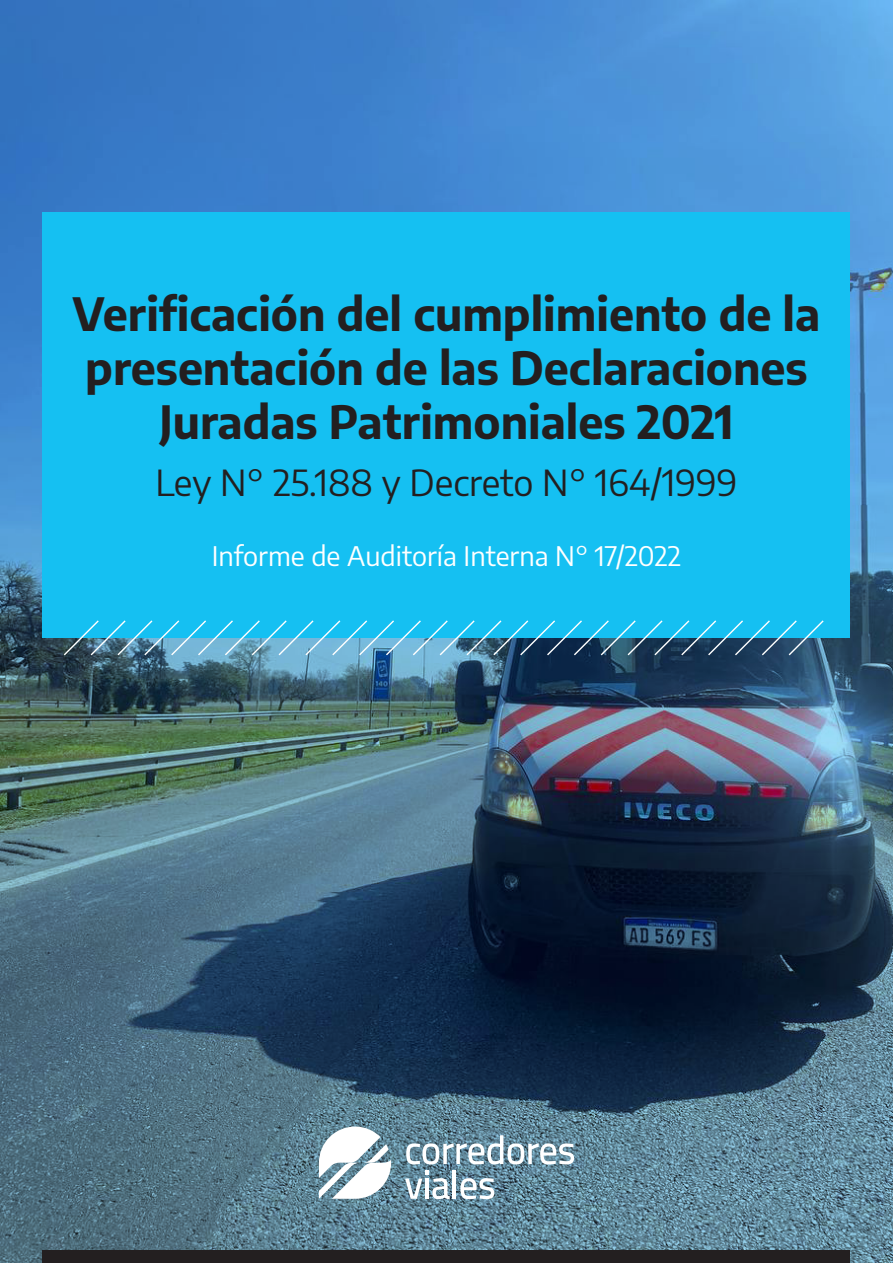
<style>
.page{position:relative;width:893px;height:1263px;background:#fff}
.page>*{position:absolute;margin:0;border:0;box-sizing:border-box;transform-origin:0 0}
.t1{font:700 45px/54px "Encode Sans";color:#231f20;text-align:center}
.t2{font:36px "Encode Sans";color:#231f20}
.t3{font:27px "Encode Sans";color:#fff}
</style>
<div class="page">
<img style="left:0;top:0;width:893px;height:1263px">
<div style="left:43px;top:213px;width:807px;height:425px;background:#15c0f2"></div>
<div style="left:43px;top:1250px;width:807px;height:13px;background:#231f20"></div>
<svg style="left:319px;top:1126px;width:72px;height:73px"></svg>
<svg style="left:406px;top:1135px;width:168px;height:29px"></svg>
<svg style="left:405px;top:1171px;width:45px;height:28px"></svg>
<hr style="left:453px;top:1170px;width:3px;height:29px;background:#fff">
<svg style="left:460px;top:1178px;width:34px;height:21px"></svg>
<svg style="left:62px;top:620px;width:763px;height:37px"></svg>
<p class="t1" style="left:73px;top:284px;width:749px">Verificación del cumplimiento de la presentación de las Declaraciones<br>Juradas Patrimoniales 2021</p>
<p class="t2" style="left:155px;top:457px;width:584px">Ley N° 25.188 y Decreto N° 164/1999</p>
<p class="t3" style="left:212px;top:537px;width:471px">Informe de Auditoría Interna N° 17/2022</p>
</div>
